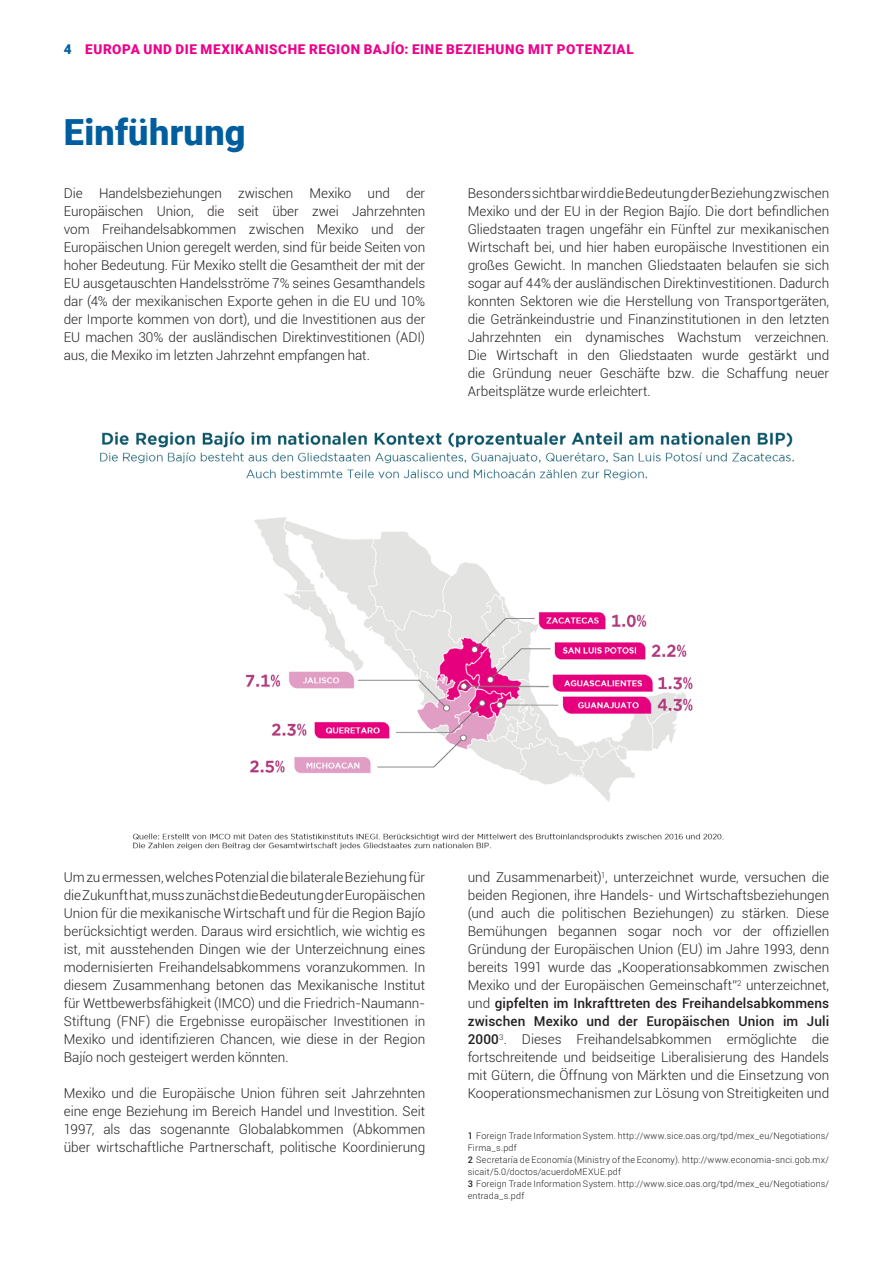
<style>
.page{position:relative;width:893px;height:1263px;background:#fff}
.page>*{position:absolute;margin:0;border:0;box-sizing:border-box;transform-origin:0 0}
.Überschriften{font:900 36px "Roboto";letter-spacing:.01em;color:#005e9e}
.Copytext{font:300 13.5px/18px "Roboto";color:#231f20;text-align:justify}
.t1{font:900 13.5px "Roboto";letter-spacing:.045em;color:#ed028c}
.foot{font:300 9px/12px "Roboto";letter-spacing:.02em;color:#231f20}
.s1{color:#005e9e}
.s2{font-weight:500}
</style>
<div class="page">
<img style="left:100px;top:431px;width:694px;height:419px">
<p class="t1" style="left:64px;top:40px;width:571px"><span class="s1">4</span> EUROPA UND DIE MEXIKANISCHE REGION BAJÍO: EINE BEZIEHUNG MIT POTENZIAL</p>
<p class="Überschriften" style="left:64px;top:107px;width:183px">Einführung</p>
<p class="Copytext" style="left:64px;top:184px;width:363px">Die Handelsbeziehungen zwischen Mexiko und der Europäischen Union, die seit über zwei Jahrzehnten vom Freihandelsabkommen zwischen Mexiko und der Europäischen Union geregelt werden, sind für beide Seiten von hoher Bedeutung. Für Mexiko stellt die Gesamtheit der mit der EU ausgetauschten Handelsströme 7% seines Gesamthandels dar (4% der mexikanischen Exporte gehen in die EU und 10% der Importe kommen von dort), und die Investitionen aus der EU machen 30% der ausländischen Direktinvestitionen (ADI) aus, die Mexiko im letzten Jahrzehnt empfangen hat.</p>
<p class="Copytext" style="left:468px;top:184px;width:363px">Besonders sichtbar wird die Bedeutung der Beziehung zwischen Mexiko und der EU in der Region Bajío. Die dort befindlichen Gliedstaaten tragen ungefähr ein Fünftel zur mexikanischen Wirtschaft bei, und hier haben europäische Investitionen ein großes Gewicht. In manchen Gliedstaaten belaufen sie sich sogar auf 44% der ausländischen Direktinvestitionen. Dadurch konnten Sektoren wie die Herstellung von Transportgeräten, die Getränkeindustrie und Finanzinstitutionen in den letzten Jahrzehnten ein dynamisches Wachstum verzeichnen.<br>Die Wirtschaft in den Gliedstaaten wurde gestärkt und die Gründung neuer Geschäfte bzw. die Schaffung neuer Arbeitsplätze wurde erleichtert.</p>
<p class="Copytext" style="left:64px;top:868px;width:363px">Um zu ermessen, welches Potenzial die bilaterale Beziehung für die Zukunft hat, muss zunächst die Bedeutung der Europäischen Union für die mexikanische Wirtschaft und für die Region Bajío berücksichtigt werden. Daraus wird ersichtlich, wie wichtig es ist, mit ausstehenden Dingen wie der Unterzeichnung eines modernisierten Freihandelsabkommens voranzukommen. In diesem Zusammenhang betonen das Mexikanische Institut für Wettbewerbsfähigkeit (IMCO) und die Friedrich-Naumann-Stiftung (FNF) die Ergebnisse europäischer Investitionen in Mexiko und identifizieren Chancen, wie diese in der Region Bajío noch gesteigert werden könnten.</p>
<p class="Copytext" style="left:64px;top:1084px;width:363px">Mexiko und die Europäische Union führen seit Jahrzehnten eine enge Beziehung im Bereich Handel und Investition. Seit 1997, als das sogenannte Globalabkommen (Abkommen über wirtschaftliche Partnerschaft, politische Koordinierung</p>
<p class="Copytext" style="left:468px;top:868px;width:363px">und Zusammenarbeit)<sup>1</sup>, unterzeichnet wurde, versuchen die beiden Regionen, ihre Handels- und Wirtschaftsbeziehungen (und auch die politischen Beziehungen) zu stärken. Diese Bemühungen begannen sogar noch vor der offiziellen Gründung der Europäischen Union (EU) im Jahre 1993, denn bereits 1991 wurde das „Kooperationsabkommen zwischen Mexiko und der Europäischen Gemeinschaft”<sup>2</sup> unterzeichnet, und <span class="s2">gipfelten im Inkrafttreten des Freihandelsabkommens zwischen Mexiko und der Europäischen Union im Juli 2000</span><sup>3</sup>. Dieses Freihandelsabkommen ermöglichte die fortschreitende und beidseitige Liberalisierung des Handels mit Gütern, die Öffnung von Märkten und die Einsetzung von Kooperationsmechanismen zur Lösung von Streitigkeiten und</p>
<p class="foot" style="left:468px;top:1130px;width:363px"><span class="s2">1</span> Foreign Trade Information System. http://www.sice.oas.org/tpd/mex_eu/Negotiations/<br>Firma_s.pdf</p>
<p class="foot" style="left:468px;top:1154px;width:363px"><span class="s2">2</span> Secretaría de Economía (Ministry of the Economy). http://www.economia-snci.gob.mx/ sicait/5.0/doctos/acuerdoMEXUE.pdf</p>
<p class="foot" style="left:468px;top:1178px;width:363px"><span class="s2">3</span> Foreign Trade Information System. http://www.sice.oas.org/tpd/mex_eu/Negotiations/ entrada_s.pdf</p>
</div>
